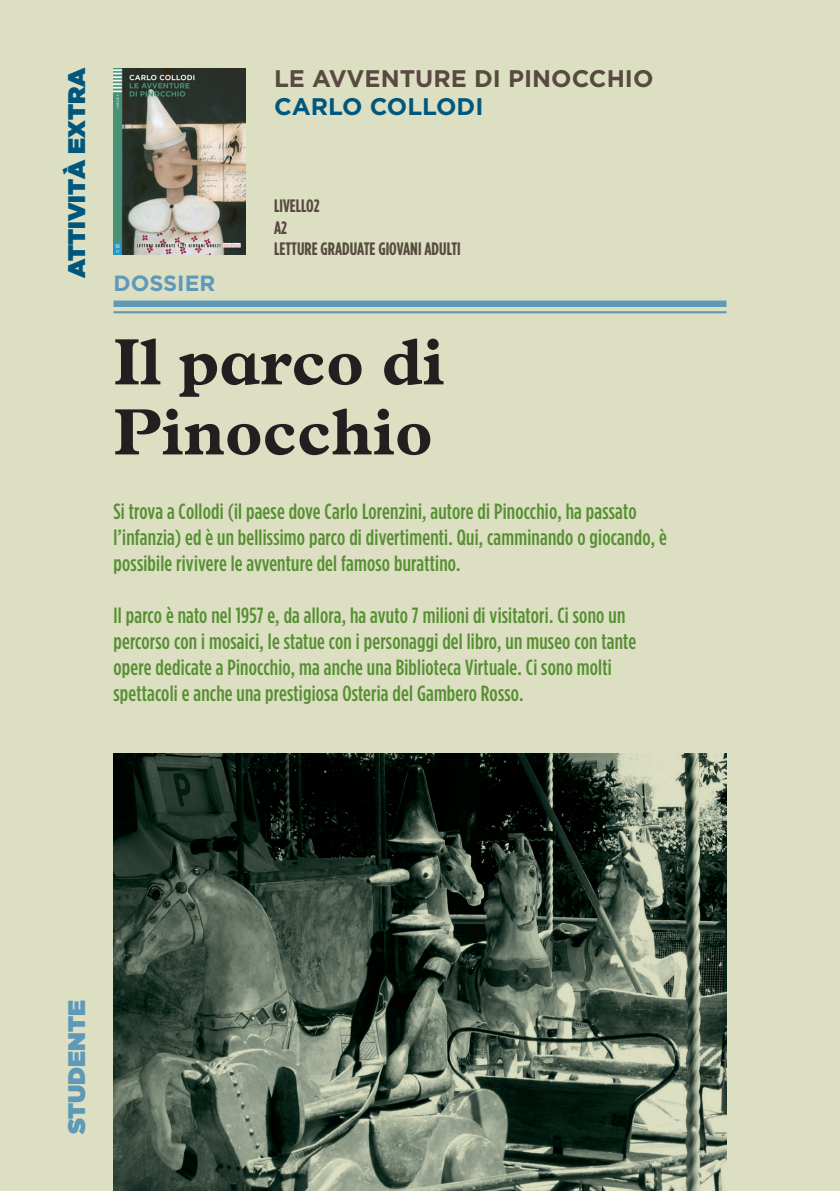
<style>
.page{position:relative;width:840px;height:1191px;background:#fff}
.page>*{position:absolute;margin:0;border:0;box-sizing:border-box;transform-origin:0 0}
.t1{font:700 66px/70px "Plantin MT Schlbk";color:#231f20}
.t2{font:700 24px "Gotham HTF";color:#594a41}
.t3{font:900 24px "Gotham HTF";color:#00577e}
.t4{font:700 24px "Gotham HTF";color:#00577e}
.t5{font:900 24px "Gotham HTF";color:#5e99b8}
.t6{font:500 condensed 22px/26px "Gotham HTF";letter-spacing:.01em;color:#568f32}
.t7{font:700 22px "Gotham HTF";color:#5e99b8}
.t8{font:700 condensed 18px/21.6px "Gotham HTF";color:#594a41}
</style>
<div class="page">
<div style="left:0;top:0;width:839px;height:1191px;background:#dcdfc2"></div>
<img style="left:113px;top:68px;width:132px;height:187px">
<div style="left:113px;top:300px;width:613px;height:7px;background:#5e99b8"></div>
<hr style="left:113px;top:311px;width:613px;height:2px;background:#5e99b8">
<img style="left:113px;top:753px;width:613px;height:438px">
<p class="t3" style="left:63px;top:278px;width:212px;rotate:-90deg">ATTIVITÀ EXTRA</p>
<p class="t2" style="left:274px;top:65px;width:380px">LE AVVENTURE DI PINOCCHIO</p>
<p class="t4" style="left:274px;top:93px;width:211px">CARLO COLLODI</p>
<p class="t7" style="left:113px;top:270px;width:103px">DOSSIER</p>
<p class="t8" style="left:274px;top:194px;width:188px">LIVELLO2<br>A2<br>LETTURE GRADUATE GIOVANI ADULTI</p>
<h1 class="t1" style="left:113px;top:326px;width:332px">Il parco di<br>Pinocchio</h1>
<p class="t6" style="left:113px;top:497px;width:554px">Si trova a Collodi (il paese dove Carlo Lorenzini, autore di Pinocchio, ha passato l’infanzia) ed è un bellissimo parco di divertimenti. Qui, camminando o giocando, è possibile rivivere le avventure del famoso burattino.</p>
<p class="t6" style="left:113px;top:601px;width:524px">Il parco è nato nel 1957 e, da allora, ha avuto 7 milioni di visitatori. Ci sono un percorso con i mosaici, le statue con i personaggi del libro, un museo con tante opere dedicate a Pinocchio, ma anche una Biblioteca Virtuale. Ci sono molti spettacoli e anche una prestigiosa Osteria del Gambero Rosso.</p>
<p class="t5" style="left:63px;top:1134px;width:136px;rotate:-90deg">STUDENTE</p>
</div>
